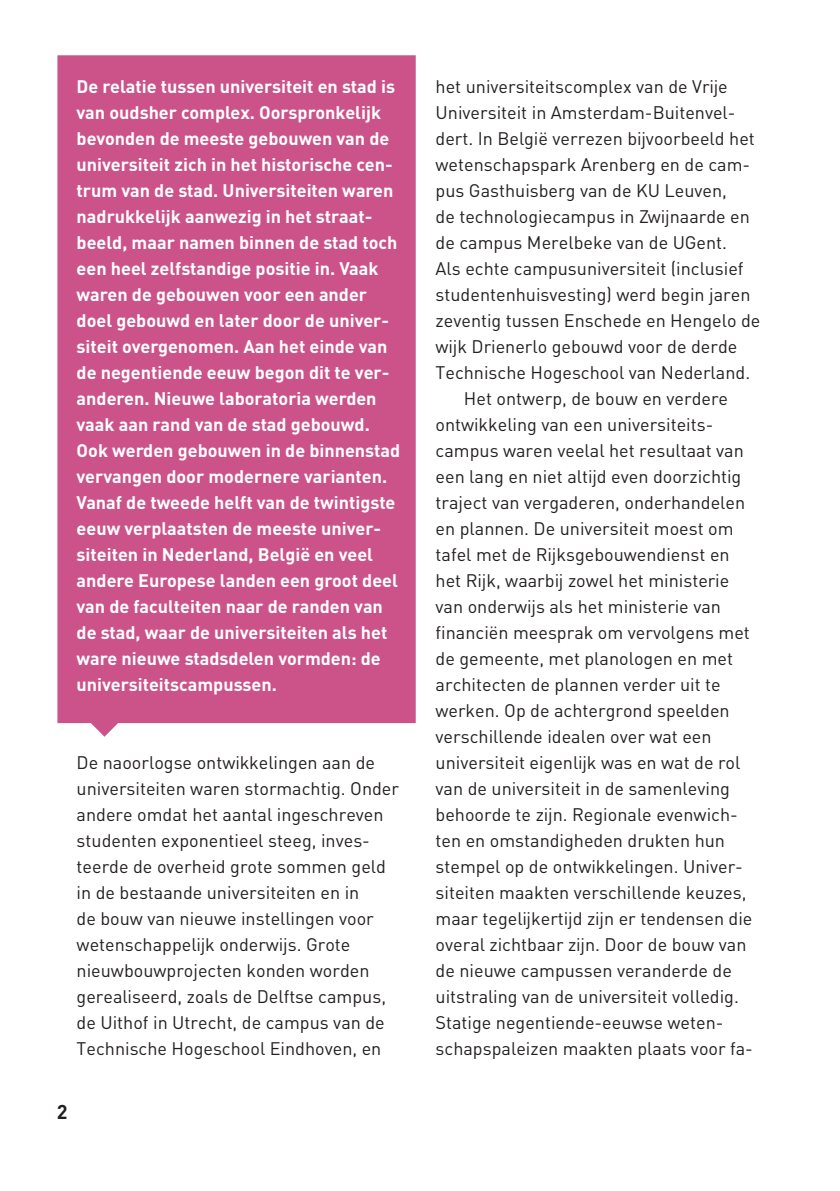
<style>
.page{position:relative;width:840px;height:1191px;background:#fff}
.page>*{position:absolute;margin:0;border:0;box-sizing:border-box;transform-origin:0 0}
.Subkoppen{font:700 19.8px "DIN Pro";color:#231f20}
.Platte_tekst_insprin{font:18px/26px "DIN Pro";color:#231f20}
.Platte_tekst{font:18px/26px "DIN Pro";color:#231f20}
.Platte_tekst-2{font:700 18px/26px "DIN Pro";color:#fff}
</style>
<div class="page">
<div style="left:57px;top:55px;width:358px;height:681px;background:#cb538a"></div>
<p class="Platte_tekst-2" style="left:77px;top:73px;width:325px">De relatie tussen universiteit en stad is van oudsher complex. Oorspronkelijk bevonden de meeste gebouwen van de universiteit zich in het historische cen&shy;trum van de stad. Universiteiten waren nadrukkelijk aanwezig in het straat&shy;beeld, maar namen binnen de stad toch een heel zelfstandige positie in. Vaak waren de gebouwen voor een ander doel gebouwd en later door de univer&shy;siteit overgenomen. Aan het einde van de negentiende eeuw begon dit te ver&shy;anderen. Nieuwe laboratoria werden vaak aan rand van de stad gebouwd.<br>Ook werden gebouwen in de binnenstad vervangen door modernere varianten.<br>Vanaf de tweede helft van de twintigste eeuw verplaatsten de meeste univer&shy;siteiten in Nederland, België en veel andere Europese landen een groot deel van de faculteiten naar de randen van de stad, waar de universiteiten als het ware nieuwe stadsdelen vormden: de universiteitscampussen.</p>
<p class="Platte_tekst" style="left:77px;top:748px;width:324px">De naoorlogse ontwikkelingen aan de universiteiten waren stormachtig. Onder andere omdat het aantal ingeschreven studenten exponentieel steeg, inves&shy;teerde de overheid grote sommen geld in de bestaande universiteiten en in<br>de bouw van nieuwe instellingen voor wetenschappelijk onderwijs. Grote nieuwbouwprojecten konden worden gerealiseerd, zoals de Delftse campus, de Uithof in Utrecht, de campus van de Technische Hogeschool Eindhoven, en</p>
<p class="Subkoppen" style="left:57px;top:1098px;width:12px">2</p>
<p class="Platte_tekst" style="left:435px;top:72px;width:326px">het universiteitscomplex van de Vrije Universiteit in Amsterdam-Buitenvel&shy;dert. In België verrezen bijvoorbeeld het wetenschapspark Arenberg en de cam&shy;pus Gasthuisberg van de KU Leuven,<br>de technologiecampus in Zwijnaarde en de campus Merelbeke van de UGent.<br>Als echte campusuniversiteit (inclusief studentenhuisvesting) werd begin jaren zeventig tussen Enschede en Hengelo de wijk Drienerlo gebouwd voor de derde Technische Hogeschool van Nederland.</p>
<p class="Platte_tekst_insprin" style="left:435px;top:383px;width:319px;text-indent:28px">Het ontwerp, de bouw en verdere ontwikkeling van een universiteits&shy;campus waren veelal het resultaat van een lang en niet altijd even doorzichtig traject van vergaderen, onderhandelen en plannen. De universiteit moest om tafel met de Rijksgebouwendienst en het Rijk, waarbij zowel het ministerie van onderwijs als het ministerie van financiën meesprak om vervolgens met de gemeente, met planologen en met architecten de plannen verder uit te werken. Op de achtergrond speelden verschillende idealen over wat een universiteit eigenlijk was en wat de rol van de universiteit in de samenleving behoorde te zijn. Regionale evenwich&shy;ten en omstandigheden drukten hun stempel op de ontwikkelingen. Univer&shy;siteiten maakten verschillende keuzes, maar tegelijkertijd zijn er tendensen die overal zichtbaar zijn. Door de bouw van de nieuwe campussen veranderde de uitstraling van de universiteit volledig.<br>Statige negentiende-eeuwse weten&shy;schapspaleizen maakten plaats voor fa-</p>
</div>
